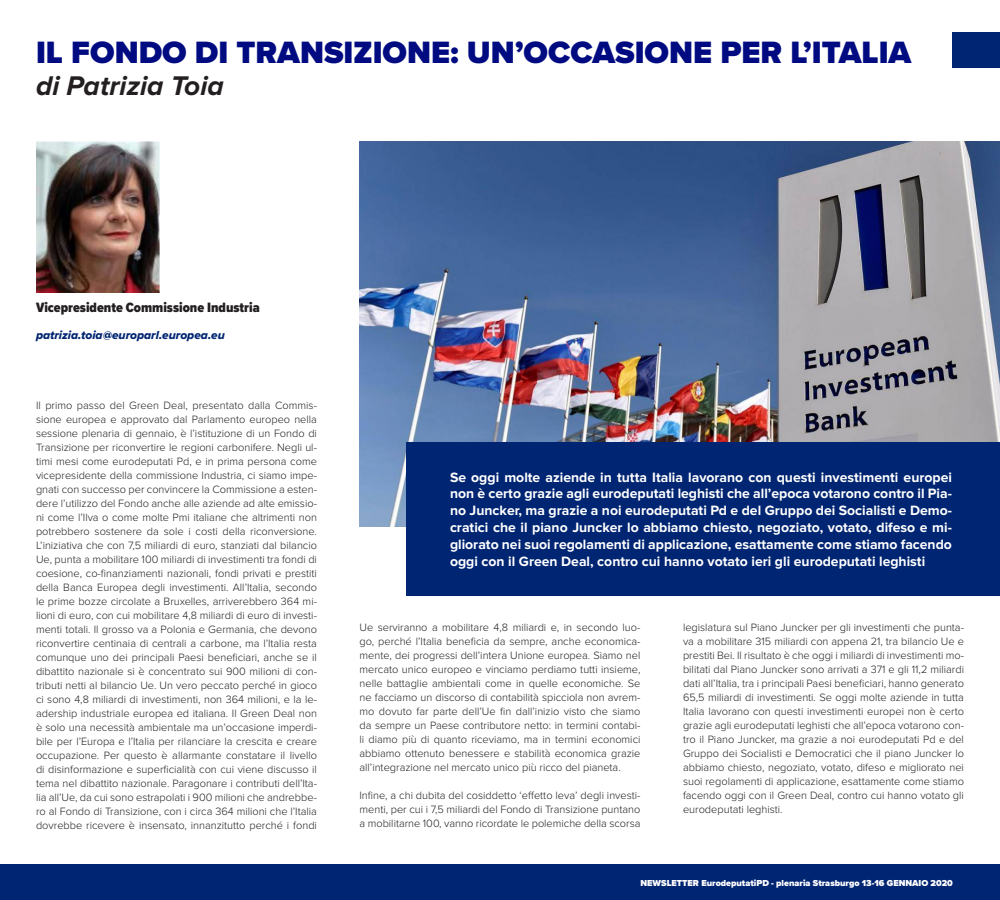
<style>
.page{position:relative;width:1000px;height:900px;background:#fff}
.page>*{position:absolute;margin:0;border:0;box-sizing:border-box;transform-origin:0 0}
.t1{font:900 32px "Proxima Nova";color:#000b81}
.t2{font:italic 700 28px "Proxima Nova";color:#231f20}
.t3{font:700 14px/16.8px "Proxima Nova";color:#fff;text-align:justify}
.t4{font:900 14px "Proxima Nova Cond";color:#231f20}
.t5{font:12px "Proxima Nova Extrabld It";color:#002572}
.t6{font:300 11px/14px "Proxima Nova";color:#231f20;text-align:justify}
.t7{font:900 9px "Proxima Nova";color:#fff}
</style>
<div class="page">
<div style="left:0;top:864px;width:1000px;height:36px;background:#002572"></div>
<img style="left:360px;top:141px;width:640px;height:385px">
<img style="left:36px;top:141px;width:124px;height:152px">
<div style="left:406px;top:442px;width:594px;height:154px;background:#002572"></div>
<div style="left:952px;top:32px;width:48px;height:36px;background:#002572"></div>
<p class="t1" style="left:36px;top:28px;width:877px">IL FONDO DI TRANSIZIONE: UN’OCCASIONE PER L’ITALIA</p>
<p class="t2" style="left:36px;top:70px;width:189px">di Patrizia Toia</p>
<p class="t4" style="left:36px;top:297px;width:225px">Vicepresidente Commissione Industria</p>
<p class="t5" style="left:36px;top:326px;width:190px">patrizia.toia@europarl.europea.eu</p>
<p class="t6" style="left:36px;top:398px;width:283px">Il primo passo del Green Deal, presentato dalla Commis&shy;sione europea e approvato dal Parlamento europeo nella sessione plenaria di gennaio, è l’istituzione di un Fondo di Transizione per riconvertire le regioni carbonifere. Negli ul&shy;timi mesi come eurodeputati Pd, e in prima persona come vicepresidente della commissione Industria, ci siamo impe&shy;gnati con successo per convincere la Commissione a esten&shy;dere l’utilizzo del Fondo anche alle aziende ad alte emissio&shy;ni come l’Ilva o come molte Pmi italiane che altrimenti non potrebbero sostenere da sole i costi della riconversione.<br>L’iniziativa che con 7,5 miliardi di euro, stanziati dal bilancio Ue, punta a mobilitare 100 miliardi di investimenti tra fondi di coesione, co-finanziamenti nazionali, fondi privati e prestiti della Banca Europea degli investimenti. All’Italia, secondo le prime bozze circolate a Bruxelles, arriverebbero 364 mi&shy;lioni di euro, con cui mobilitare 4,8 miliardi di euro di investi&shy;menti totali. Il grosso va a Polonia e Germania, che devono riconvertire centinaia di centrali a carbone, ma l’Italia resta comunque uno dei principali Paesi beneficiari, anche se il dibattito nazionale si è concentrato sui 900 milioni di con&shy;tributi netti al bilancio Ue. Un vero peccato perché in gioco ci sono 4,8 miliardi di investimenti, non 364 milioni, e la le&shy;adership industriale europea ed italiana. Il Green Deal non è solo una necessità ambientale ma un’occasione imperdi&shy;bile per l’Europa e l’Italia per rilanciare la crescita e creare occupazione. Per questo è allarmante constatare il livello di disinformazione e superficialità con cui viene discusso il tema nel dibattito nazionale. Paragonare i contributi dell’Ita&shy;lia all’Ue, da cui sono estrapolati i 900 milioni che andrebbe&shy;ro al Fondo di Transizione, con i circa 364 milioni che l’Italia dovrebbe ricevere è insensato, innanzitutto perché i fondi</p>
<p class="t3" style="left:450px;top:469px;width:504px">Se oggi molte aziende in tutta Italia lavorano con questi investimenti europei non è certo grazie agli eurodeputati leghisti che all’epoca votarono contro il Pia&shy;no Juncker, ma grazie a noi eurodeputati Pd e del Gruppo dei Socialisti e Demo&shy;cratici che il piano Juncker lo abbiamo chiesto, negoziato, votato, difeso e mi&shy;gliorato nei suoi regolamenti di applicazione, esattamente come stiamo facendo oggi con il Green Deal, contro cui hanno votato ieri gli eurodeputati leghisti</p>
<p class="t6" style="left:360px;top:620px;width:283px">Ue serviranno a mobilitare 4,8 miliardi e, in secondo luo&shy;go, perché l’Italia beneficia da sempre, anche economica&shy;mente, dei progressi dell’intera Unione europea. Siamo nel mercato unico europeo e vinciamo perdiamo tutti insieme, nelle battaglie ambientali come in quelle economiche. Se ne facciamo un discorso di contabilità spicciola non avrem&shy;mo dovuto far parte dell’Ue fin dall’inizio visto che siamo da sempre un Paese contributore netto: in termini contabi&shy;li diamo più di quanto riceviamo, ma in termini economici abbiamo ottenuto benessere e stabilità economica grazie all’integrazione nel mercato unico più ricco del pianeta.</p>
<p class="t6" style="left:360px;top:788px;width:282px">Infine, a chi dubita del cosiddetto ‘effetto leva’ degli investi&shy;menti, per cui i 7,5 miliardi del Fondo di Transizione puntano a mobilitarne 100, vanno ricordate le polemiche della scorsa</p>
<p class="t6" style="left:683px;top:620px;width:283px">legislatura sul Piano Juncker per gli investimenti che punta&shy;va a mobilitare 315 miliardi con appena 21, tra bilancio Ue e prestiti Bei. Il risultato è che oggi i miliardi di investimenti mo&shy;bilitati dal Piano Juncker sono arrivati a 371 e gli 11,2 miliardi dati all’Italia, tra i principali Paesi beneficiari, hanno generato 65,5 miliardi di investimenti. Se oggi molte aziende in tutta Italia lavorano con questi investimenti europei non è certo grazie agli eurodeputati leghisti che all’epoca votarono con&shy;tro il Piano Juncker, ma grazie a noi eurodeputati Pd e del Gruppo dei Socialisti e Democratici che il piano Juncker lo abbiamo chiesto, negoziato, votato, difeso e migliorato nei suoi regolamenti di applicazione, esattamente come stiamo facendo oggi con il Green Deal, contro cui hanno votato gli eurodeputati leghisti.</p>
<p class="t7" style="left:640px;top:877px;width:314px">NEWSLETTER EurodeputatiPD - plenaria Strasburgo 13-16 GENNAIO 2020</p>
</div>
